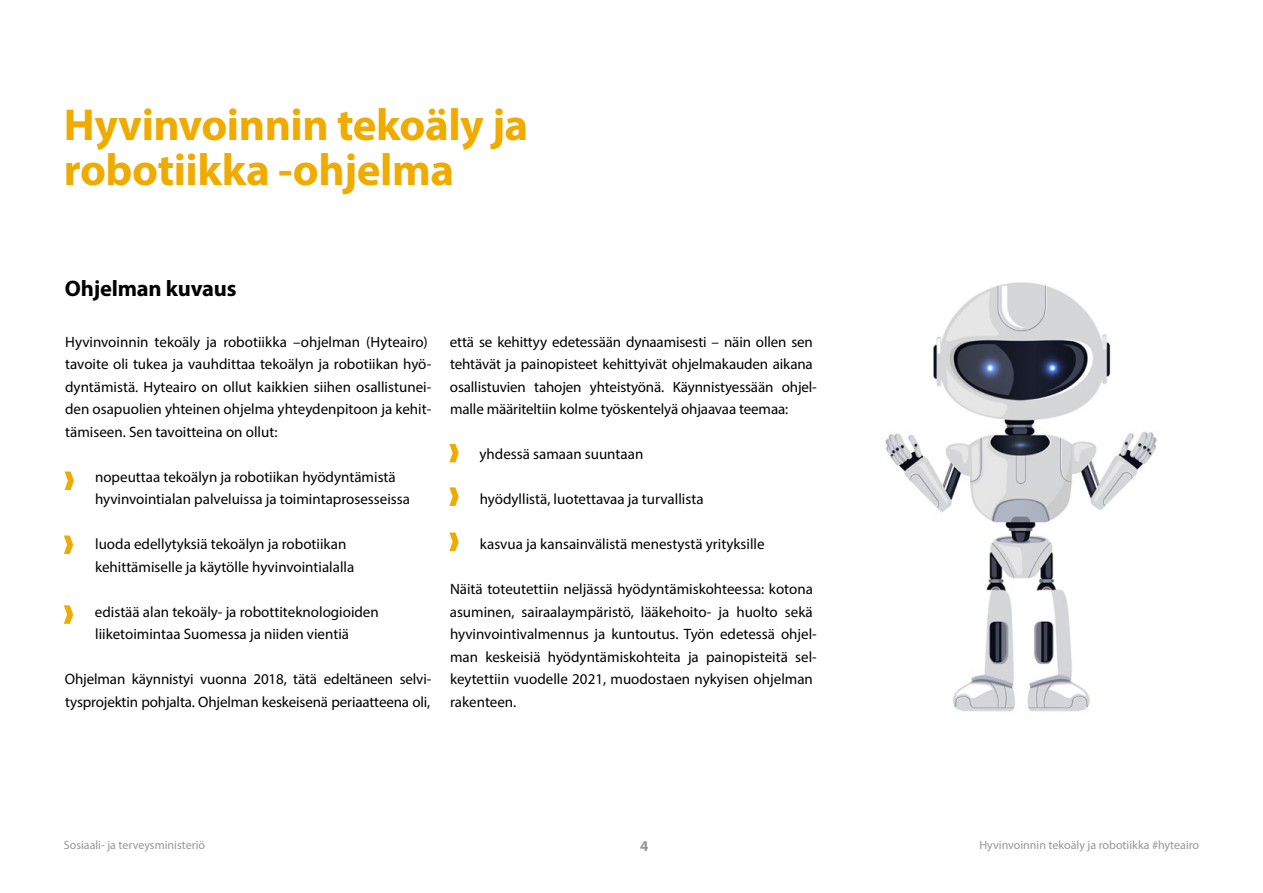
<style>
.page{position:relative;width:1263px;height:893px;background:#fff}
.page>*{position:absolute;margin:0;border:0;box-sizing:border-box;transform-origin:0 0}
.t1{font:700 45px/45px "Myriad Pro";letter-spacing:-.01em;color:#f0ab00}
.t2{font:700 22.5px "Myriad Pro";letter-spacing:-.01em;color:#000}
.t3{font:15px/22.5px "Myriad Pro";color:#000}
.t4{font:700 15px "Myriad Pro";color:#949699}
.t5{font:12px "Myriad Pro";color:#949699}
</style>
<div class="page">
<img style="left:885px;top:282px;width:272px;height:430px">
<svg style="left:65px;top:471px;width:9px;height:19px"></svg>
<svg style="left:64px;top:535px;width:9px;height:19px"></svg>
<svg style="left:64px;top:605px;width:9px;height:19px"></svg>
<svg style="left:449px;top:444px;width:10px;height:18px"></svg>
<svg style="left:449px;top:487px;width:10px;height:19px"></svg>
<svg style="left:449px;top:532px;width:10px;height:19px"></svg>
<h1 class="t1" style="left:64px;top:101px;width:466px">Hyvinvoinnin tekoäly ja robotiikka -ohjelma</h1>
<h2 class="t2" style="left:65px;top:273px;width:173px">Ohjelman kuvaus</h2>
<p class="t3" style="left:65px;top:330px;width:368px">Hyvinvoinnin tekoäly ja robotiikka –ohjelman (Hyteairo) tavoite oli tukea ja vauhdittaa tekoälyn ja robotiikan hyö&shy;dyntämistä. Hyteairo on ollut kaikkien siihen osallistunei&shy;den osapuolien yhteinen ohjelma yhteydenpitoon ja kehit&shy;tämiseen. Sen tavoitteina on ollut:</p>
<p class="t3" style="left:95px;top:465px;width:316px">nopeuttaa tekoälyn ja robotiikan hyödyntämistä hyvinvointialan palveluissa ja toimintaprosesseissa</p>
<p class="t3" style="left:95px;top:532px;width:261px">luoda edellytyksiä tekoälyn ja robotiikan kehittämiselle ja käytölle hyvinvointialalla</p>
<p class="t3" style="left:95px;top:600px;width:285px">edistää alan tekoäly- ja robottiteknologioiden liiketoimintaa Suomessa ja niiden vientiä</p>
<p class="t3" style="left:65px;top:667px;width:368px">Ohjelman käynnistyi vuonna 2018, tätä edeltäneen selvi&shy;tysprojektin pohjalta. Ohjelman keskeisenä periaatteena oli,</p>
<p class="t3" style="left:450px;top:330px;width:368px">että se kehittyy edetessään dynaamisesti – näin ollen sen tehtävät ja painopisteet kehittyivät ohjelmakauden aikana osallistuvien tahojen yhteistyönä. Käynnistyessään ohjel&shy;malle määriteltiin kolme työskentelyä ohjaavaa teemaa:</p>
<p class="t3" style="left:479px;top:442px;width:165px">yhdessä samaan suuntaan</p>
<p class="t3" style="left:480px;top:487px;width:225px">hyödyllistä, luotettavaa ja turvallista</p>
<p class="t3" style="left:480px;top:532px;width:286px">kasvua ja kansainvälistä menestystä yrityksille</p>
<p class="t3" style="left:450px;top:577px;width:369px">Näitä toteutettiin neljässä hyödyntämiskohteessa: kotona asuminen, sairaalaympäristö, lääkehoito- ja huolto sekä hyvinvointivalmennus ja kuntoutus. Työn edetessä ohjel&shy;man keskeisiä hyödyntämiskohteita ja painopisteitä sel&shy;keytettiin vuodelle 2021, muodostaen nykyisen ohjelman rakenteen.</p>
<p class="t5" style="left:64px;top:837px;width:143px">Sosiaali- ja terveysministeriö</p>
<p class="t4" style="left:640px;top:836px;width:10px">4</p>
<p class="t5" style="left:979px;top:837px;width:221px">Hyvinvoinnin tekoäly ja robotiikka #hyteairo</p>
</div>
